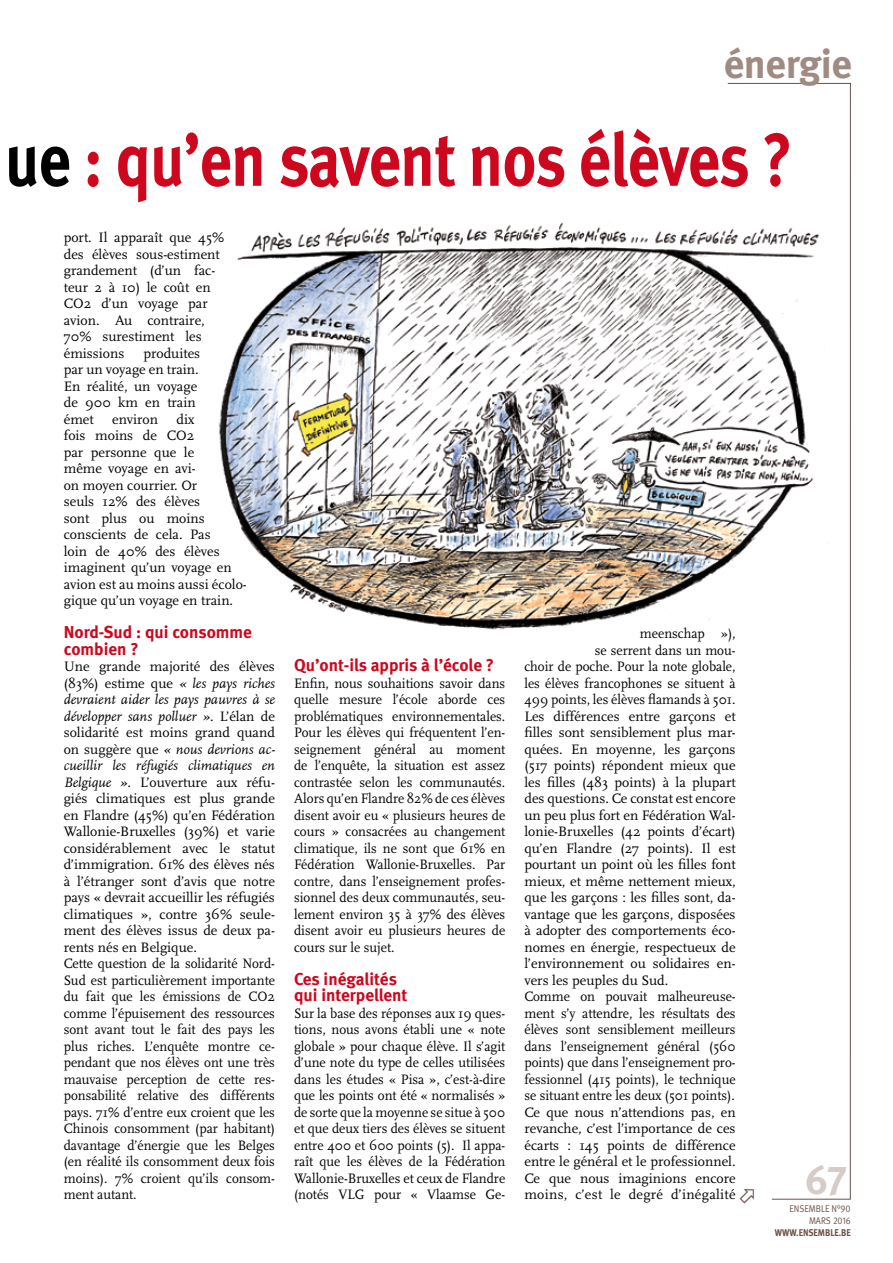
<style>
.page{position:relative;width:893px;height:1263px;background:#fff}
.page>*{position:absolute;margin:0;border:0;box-sizing:border-box;transform-origin:0 0}
.t1{font:700 75px "Meta";letter-spacing:-.01em;color:#cd071e;scale:.85 1}
.t2{font:700 40.5px "Meta";letter-spacing:-.01em;color:#a08b83}
.t3{font:40.5px "Meta Bold Expert";color:#d5cbc7}
.t4{font:700 17.25px/16.5px "Meta";color:#cd071e}
.t5{font:14.25px/16.5px "Scala";color:#000}
.t6{font:14.25px/16.5px "Scala";color:#000;text-align:justify;scale:.95 1}
.t7{font:14.25px "Scala";letter-spacing:.02em;color:#000}
.t8{font:9.75px/12px "Meta Normal";color:#6d5048;text-align:right;scale:.9 1}
.t9{font:700 9.75px "Meta";color:#6d5048;scale:.9 1}
.s1{color:#000}
.s2{font-style:italic}
.s3{font-family:"Meta Normal Expert"}
</style>
<div class="page">
<svg style="left:727px;top:83px;width:124px;height:1116px"></svg>
<img style="left:218px;top:222px;width:618px;height:419px">
<svg style="left:740px;top:1189px;width:14px;height:10px"></svg>
<h2 class="t2" style="left:724px;top:40px;width:130px">énergie</h2>
<h1 class="t1" style="left:5px;top:115px;width:928px"><span class="s1">ue</span> : qu’en savent nos élèves ?</h1>
<p class="t5" style="left:64px;top:229px;width:162px">port. Il apparaît que 45% des élèves sous-estiment grandement (d’un fac&shy;teur 2 à 10) le coût en<br>CO2 d’un voyage par avion. Au contraire,<br>70% surestiment les émissions</p>
<p class="t5" style="left:64px;top:345px;width:138px;text-indent:80px">produites par un voyage en train.<br>En réalité, un voyage de 900 km en train émet</p>
<p class="t5" style="left:64px;top:411px;width:184px;text-indent:113px">dix<br>fois moins de CO2<br>par personne que le<br>même voyage en avi-<br>on moyen courrier. Or<br>seuls 12% des élèves<br>sont plus ou moins conscients de cela. Pas<br>loin de 40% des élèves imaginent qu’un voyage en avion est au moins aussi écolo&shy;gique qu’un voyage en train.</p>
<p class="t4" style="left:64px;top:624px;width:190px">Nord-Sud : qui consomme combien ?</p>
<p class="t5" style="left:64px;top:658px;width:213px">Une grande majorité des élèves (83%) estime que <span class="s2">« les pays riches devraient aider les pays pauvres à se développer sans polluer »</span>. L’élan de solidarité est moins grand quand on suggère que <span class="s2">« nous devrions ac&shy;cueillir les réfugiés climatiques en Belgique »</span>. L’ouverture aux réfu&shy;giés climatiques est plus grande en Flandre (45%) qu’en Fédération Wallonie-Bruxelles (39%) et varie considérablement avec le statut d’immigration. 61% des élèves nés à l’étranger sont d’avis que notre pays « devrait accueillir les réfugiés climatiques », contre 36% seule&shy;ment des élèves issus de deux pa&shy;rents nés en Belgique.<br>Cette question de la solidarité Nord-Sud est particulièrement importante du fait que les émissions de CO2 comme l’épuisement des ressources sont avant tout le fait des pays les plus riches. L’enquête montre ce&shy;pendant que nos élèves ont une très mauvaise perception de cette res&shy;ponsabilité relative des différents pays. 71% d’entre eux croient que les Chinois consomment (par habitant) davantage d’énergie que les Belges (en réalité ils consomment deux fois moins). 7% croient qu’ils consom&shy;ment autant.</p>
<p class="t4" style="left:294px;top:657px;width:201px">Qu’ont-ils appris à l’école ?</p>
<p class="t5" style="left:112px;top:411px;width:48px">environ</p>
<p class="t6" style="left:294px;top:675px;width:224px">Enfin, nous souhaitions savoir dans quelle mesure l’école aborde ces problématiques environnementales.<br>Pour les élèves qui fréquentent l’en&shy;seignement général au moment de l’enquête, la situation est assez contrastée selon les communautés.<br>Alors qu’en Flandre 82% de ces élèves disent avoir eu « plusieurs heures de cours » consacrées au changement climatique, ils ne sont que 61% en Fédération Wallonie-Bruxelles. Par contre, dans l’enseignement profes&shy;sionnel des deux communautés, seu&shy;lement environ 35 à 37% des élèves disent avoir eu plusieurs heures de cours sur le sujet.</p>
<p class="t4" style="left:294px;top:970px;width:115px">Ces inégalités qui interpellent</p>
<p class="t6" style="left:294px;top:1005px;width:224px">Sur la base des réponses aux 19 ques&shy;tions, nous avons établi une « note globale » pour chaque élève. Il s’agit d’une note du type de celles utilisées dans les études « Pisa », c’est-à-dire que les points ont été « normalisés » de sorte que la moyenne se situe à 500 et que deux tiers des élèves se situent entre 400 et 600 points (5). Il appa&shy;raît que les élèves de la Fédération Wallonie-Bruxelles et ceux de Flandre (notés VLG pour « Vlaamse Ge-</p>
<p class="t6" style="left:640px;top:625px;width:102px">meenschap »),</p>
<p class="t6" style="left:595px;top:642px;width:150px">se serrent dans un mou-</p>
<p class="t6" style="left:524px;top:658px;width:224px">choir de poche. Pour la note globale,</p>
<p class="t6" style="left:524px;top:675px;width:224px">les élèves francophones se situent à</p>
<p class="t6" style="left:524px;top:691px;width:224px">499 points, les élèves flamands à 501.</p>
<p class="t5" style="left:524px;top:708px;width:213px">Les différences entre garçons et</p>
<p class="t5" style="left:524px;top:724px;width:213px">filles sont sensiblement plus mar-</p>
<p class="t5" style="left:524px;top:741px;width:213px">quées. En moyenne, les garçons</p>
<p class="t5" style="left:524px;top:757px;width:213px">(517 points) répondent mieux que</p>
<p class="t5" style="left:524px;top:774px;width:213px">les filles (483 points) à la plupart</p>
<p class="t5" style="left:524px;top:790px;width:213px">des questions. Ce constat est encore</p>
<p class="t5" style="left:524px;top:807px;width:213px">un peu plus fort en Fédération Wal-</p>
<p class="t5" style="left:524px;top:823px;width:213px">lonie-Bruxelles (42 points d’écart)</p>
<p class="t5" style="left:524px;top:840px;width:213px">qu’en Flandre (27 points). Il est</p>
<p class="t5" style="left:524px;top:856px;width:213px">pourtant un point où les filles font</p>
<p class="t5" style="left:524px;top:873px;width:213px">mieux, et même nettement mieux,</p>
<p class="t5" style="left:524px;top:889px;width:213px">que les garçons : les filles sont, da-</p>
<p class="t5" style="left:524px;top:906px;width:213px">vantage que les garçons, disposées</p>
<p class="t5" style="left:524px;top:922px;width:213px">à adopter des comportements éco-</p>
<p class="t5" style="left:524px;top:939px;width:213px">nomes en énergie, respectueux de</p>
<p class="t5" style="left:524px;top:955px;width:213px">l’environnement ou solidaires en-</p>
<p class="t5" style="left:524px;top:972px;width:145px">vers les peuples du Sud.</p>
<p class="t6" style="left:524px;top:988px;width:224px">Comme on pouvait malheureuse-</p>
<p class="t6" style="left:524px;top:1005px;width:224px">ment s’y attendre, les résultats des</p>
<p class="t6" style="left:524px;top:1021px;width:224px">élèves sont sensiblement meilleurs</p>
<p class="t6" style="left:524px;top:1038px;width:224px">dans l’enseignement général (560</p>
<p class="t6" style="left:524px;top:1054px;width:224px">points) que dans l’enseignement pro-</p>
<p class="t6" style="left:524px;top:1071px;width:224px">fessionnel (415 points), le technique</p>
<p class="t6" style="left:524px;top:1087px;width:223px">se situant entre les deux (501 points).</p>
<p class="t5" style="left:524px;top:1104px;width:213px">Ce que nous n’attendions pas, en</p>
<p class="t5" style="left:524px;top:1120px;width:213px">revanche, c’est l’importance de ces</p>
<p class="t5" style="left:524px;top:1137px;width:213px">écarts : 145 points de différence</p>
<p class="t5" style="left:524px;top:1153px;width:213px">entre le général et le professionnel.</p>
<p class="t5" style="left:524px;top:1170px;width:213px">Ce que nous imaginions encore</p>
<p class="t7" style="left:524px;top:1187px;width:213px">moins, c’est le degré d’inégalité</p>
<h2 class="t3" style="left:805px;top:1156px;width:43px">67</h2>
<p class="t8" style="left:789px;top:1203px;width:70px">ENSEMBLE N°<span class="s3">90<br></span>MARS <span class="s3">2016</span></p>
<p class="t9" style="left:775px;top:1227px;width:85px">www.ensemble.be</p>
</div>
